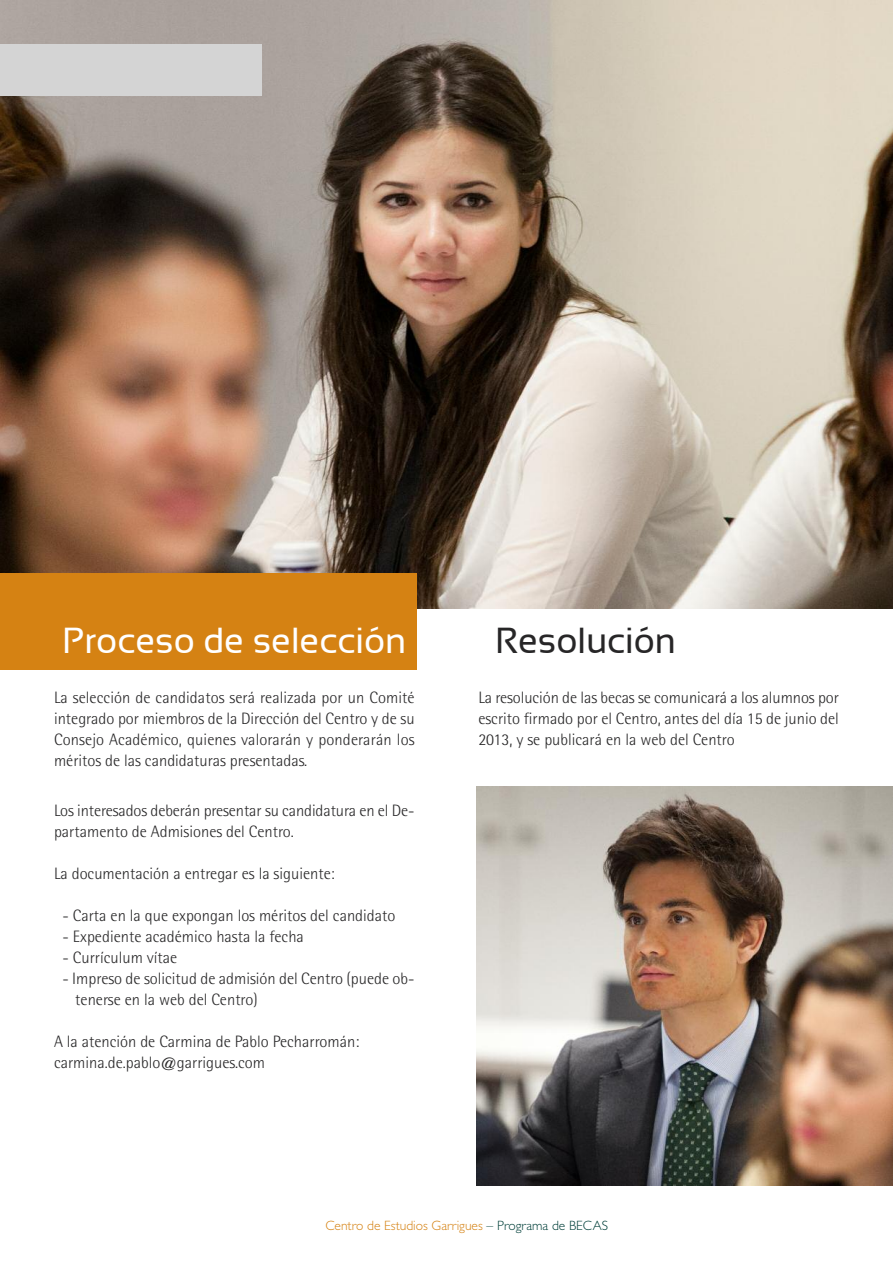
<style>
.page{position:relative;width:893px;height:1263px;background:#fff}
.page>*{position:absolute;margin:0;border:0;box-sizing:border-box;transform-origin:0 0}
.t1{font:36px "Sansation";color:#fff}
.t2{font:36px "Sansation";color:#272627}
.t3{font:300 16.5px/21px "Rotis Semi Sans";color:#272627}
.t4{font:300 13.5px "Gill Sans";color:#d58213}
.s1{color:#003f39}
</style>
<div class="page">
<img style="left:0;top:0;width:893px;height:609px">
<div style="left:0;top:44px;width:262px;height:52px;background:#d4d4d4"></div>
<div style="left:0;top:573px;width:417px;height:97px;background:#d58213"></div>
<img style="left:476px;top:787px;width:417px;height:398px">
<h1 class="t1" style="left:63px;top:627px;width:345px">Proceso de selección</h1>
<p class="t3" style="left:54px;top:688px;width:362px;text-align:justify">La selección de candidatos será realizada por un Comité integrado por miembros de la Dirección del Centro y de su Consejo Académico, quienes valorarán y ponderarán los méritos de las candidaturas presentadas.</p>
<p class="t3" style="left:54px;top:802px;width:362px">Los interesados deberán presentar su candidatura en el De&shy;partamento de Admisiones del Centro.</p>
<p class="t3" style="left:54px;top:865px;width:282px">La documentación a entregar es la siguiente:</p>
<p class="t3" style="left:63px;top:907px;width:334px">- Carta en la que expongan los méritos del candidato</p>
<p class="t3" style="left:63px;top:928px;width:243px">- Expediente académico hasta la fecha</p>
<p class="t3" style="left:63px;top:949px;width:116px">- Currículum vítae</p>
<p class="t3" style="left:75px;top:970px;width:341px;text-indent:-13px">- Impreso de solicitud de admisión del Centro (puede ob&shy;tenerse en la web del Centro)</p>
<p class="t3" style="left:54px;top:1033px;width:307px">A la atención de Carmina de Pablo Pecharromán: carmina.de.pablo@garrigues.com</p>
<h1 class="t2" style="left:495px;top:627px;width:182px">Resolución</h1>
<p class="t3" style="left:478px;top:688px;width:362px;text-align:justify">La resolución de las becas se comunicará a los alumnos por escrito firmado por el Centro, antes del día 15 de junio del 2013, y se publicará en la web del Centro</p>
<p class="t4" style="left:325px;top:1220px;width:284px">Centro de Estudios Garrigues <span class="s1">– Programa de BECAS</span></p>
</div>
